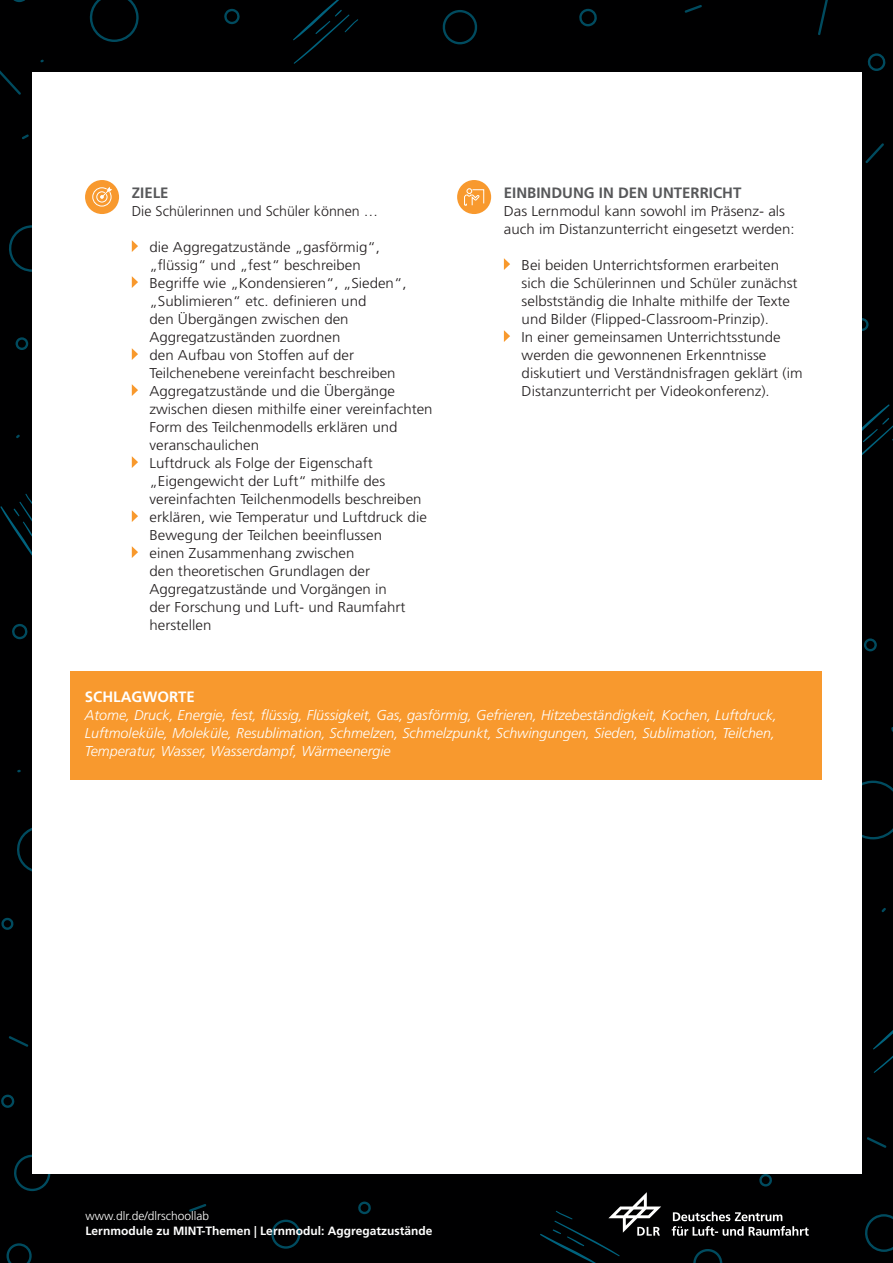
<style>
.page{position:relative;width:893px;height:1263px;background:#000001}
.page>*{position:absolute;margin:0;border:0;box-sizing:border-box;transform-origin:0 0}
.t1{font:700 15px "Frutiger LT Std";color:#57585a}
.t2{font:700 15px "Frutiger LT Std";color:#fff}
.t3{font:300 14.25px/18px "Frutiger LT Std";color:#231f20;scale:1.06 1}
.t4{font:italic 300 14.25px/18px "Frutiger LT Std";color:#fff}
.t5{font:300 14.25px "Frutiger LT Std";color:#231f20}
.t6{font:700 12px "Frutiger LT Std";color:#fff}
.t7{font:300 12px "Frutiger LT Std";color:#fff}
</style>
<div class="page">
<svg style="left:865px;top:143px;width:19px;height:20px"></svg>
<svg style="left:0;top:70px;width:21px;height:25px"></svg>
<svg style="left:818px;top:0;width:10px;height:35px"></svg>
<svg style="left:867px;top:1137px;width:19px;height:11px"></svg>
<svg style="left:9px;top:1036px;width:19px;height:11px"></svg>
<svg style="left:685px;top:5px;width:17px;height:8px"></svg>
<svg style="left:189px;top:1204px;width:17px;height:8px"></svg>
<svg style="left:861px;top:781px;width:32px;height:58px"></svg>
<svg style="left:861px;top:318px;width:8px;height:13px"></svg>
<svg style="left:864px;top:638px;width:13px;height:13px"></svg>
<svg style="left:6px;top:1243px;width:26px;height:20px"></svg>
<svg style="left:1px;top:918px;width:13px;height:12px"></svg>
<svg style="left:1px;top:1095px;width:14px;height:13px"></svg>
<svg style="left:13px;top:0;width:12px;height:2px"></svg>
<svg style="left:865px;top:1214px;width:28px;height:38px"></svg>
<svg style="left:17px;top:828px;width:15px;height:44px"></svg>
<svg style="left:15px;top:337px;width:13px;height:13px"></svg>
<svg style="left:224px;top:9px;width:16px;height:15px"></svg>
<svg style="left:12px;top:624px;width:16px;height:15px"></svg>
<svg style="left:759px;top:1174px;width:13px;height:12px"></svg>
<svg style="left:358px;top:1201px;width:13px;height:13px"></svg>
<svg style="left:442px;top:10px;width:36px;height:34px"></svg>
<svg style="left:867px;top:53px;width:19px;height:18px"></svg>
<svg style="left:579px;top:9px;width:18px;height:17px"></svg>
<svg style="left:14px;top:1155px;width:37px;height:36px"></svg>
<svg style="left:693px;top:1249px;width:30px;height:14px"></svg>
<svg style="left:271px;top:1219px;width:30px;height:30px"></svg>
<svg style="left:9px;top:225px;width:23px;height:47px"></svg>
<svg style="left:89px;top:0;width:50px;height:42px"></svg>
<svg style="left:22px;top:134px;width:7px;height:5px"></svg>
<svg style="left:881px;top:908px;width:5px;height:4px"></svg>
<svg style="left:0;top:494px;width:32px;height:62px"></svg>
<svg style="left:861px;top:404px;width:32px;height:68px"></svg>
<svg style="left:873px;top:1030px;width:20px;height:43px"></svg>
<svg style="left:293px;top:0;width:65px;height:64px"></svg>
<div style="left:32px;top:72px;width:829px;height:1102px;background:#fff"></div>
<svg style="left:540px;top:1192px;width:121px;height:71px"></svg>
<svg style="left:672px;top:1212px;width:137px;height:24px"></svg>
<div style="left:71px;top:672px;width:751px;height:108px;background:#f8992e"></div>
<div style="left:457px;top:180px;width:34px;height:34px;background:#f8992e;border-radius:50%"></div>
<svg style="left:464px;top:188px;width:20px;height:18px"></svg>
<div style="left:85px;top:180px;width:34px;height:34px;background:#f8992e;border-radius:50%"></div>
<svg style="left:92px;top:187px;width:20px;height:20px"></svg>
<svg style="left:132px;top:240px;width:6px;height:12px"></svg>
<svg style="left:504px;top:258px;width:6px;height:12px"></svg>
<svg style="left:504px;top:330px;width:6px;height:12px"></svg>
<svg style="left:132px;top:348px;width:6px;height:12px"></svg>
<svg style="left:132px;top:384px;width:6px;height:12px"></svg>
<svg style="left:132px;top:276px;width:6px;height:12px"></svg>
<svg style="left:132px;top:456px;width:6px;height:12px"></svg>
<svg style="left:132px;top:510px;width:6px;height:12px"></svg>
<svg style="left:132px;top:546px;width:6px;height:12px"></svg>
<p class="t1" style="left:132px;top:184px;width:38px">ZIELE</p>
<p class="t5" style="left:132px;top:203px;width:248px">Die Schülerinnen und Schüler können …</p>
<p class="t3" style="left:150px;top:238px;width:269px">die Aggregatzustände „gasförmig“, „flüssig“ und „fest“ beschreiben<br>Begriffe wie „Kondensieren“, „Sieden“, „Sublimieren“ etc. definieren und<br>den Übergängen zwischen den Aggregatzuständen zuordnen<br>den Aufbau von Stoffen auf der Teilchenebene vereinfacht beschreiben Aggregatzustände und die Übergänge zwischen diesen mithilfe einer vereinfachten Form des Teilchenmodells erklären und veranschaulichen<br>Luftdruck als Folge der Eigenschaft „Eigengewicht der Luft“ mithilfe des vereinfachten Teilchenmodells beschreiben erklären, wie Temperatur und Luftdruck die Bewegung der Teilchen beeinflussen<br>einen Zusammenhang zwischen<br>den theoretischen Grundlagen der Aggregatzustände und Vorgängen in<br>der Forschung und Luft- und Raumfahrt herstellen</p>
<p class="t1" style="left:504px;top:184px;width:239px">EINBINDUNG IN DEN UNTERRICHT</p>
<p class="t3" style="left:504px;top:202px;width:276px">Das Lernmodul kann sowohl im Präsenz- als auch im Distanzunterricht eingesetzt werden:</p>
<p class="t3" style="left:522px;top:256px;width:267px">Bei beiden Unterrichtsformen erarbeiten sich die Schülerinnen und Schüler zunächst selbstständig die Inhalte mithilfe der Texte und Bilder (Flipped-Classroom-Prinzip).<br>In einer gemeinsamen Unterrichtsstunde werden die gewonnenen Erkenntnisse diskutiert und Verständnisfragen geklärt (im Distanzunterricht per Videokonferenz).</p>
<p class="t2" style="left:85px;top:688px;width:111px">SCHLAGWORTE</p>
<p class="t4" style="left:85px;top:706px;width:693px">Atome, Druck, Energie, fest, flüssig, Flüssigkeit, Gas, gasförmig, Gefrieren, Hitzebeständigkeit, Kochen, Luftdruck,<br>Luftmoleküle, Moleküle, Resublimation, Schmelzen, Schmelzpunkt, Schwingungen, Sieden, Sublimation, Teilchen,<br>Temperatur, Wasser, Wasserdampf, Wärmeenergie</p>
<p class="t7" style="left:85px;top:1209px;width:125px">www.dlr.de/dlrschoollab</p>
<p class="t6" style="left:85px;top:1223px;width:348px">Lernmodule zu MINT-Themen | Lernmodul: Aggregatzustände</p>
</div>
